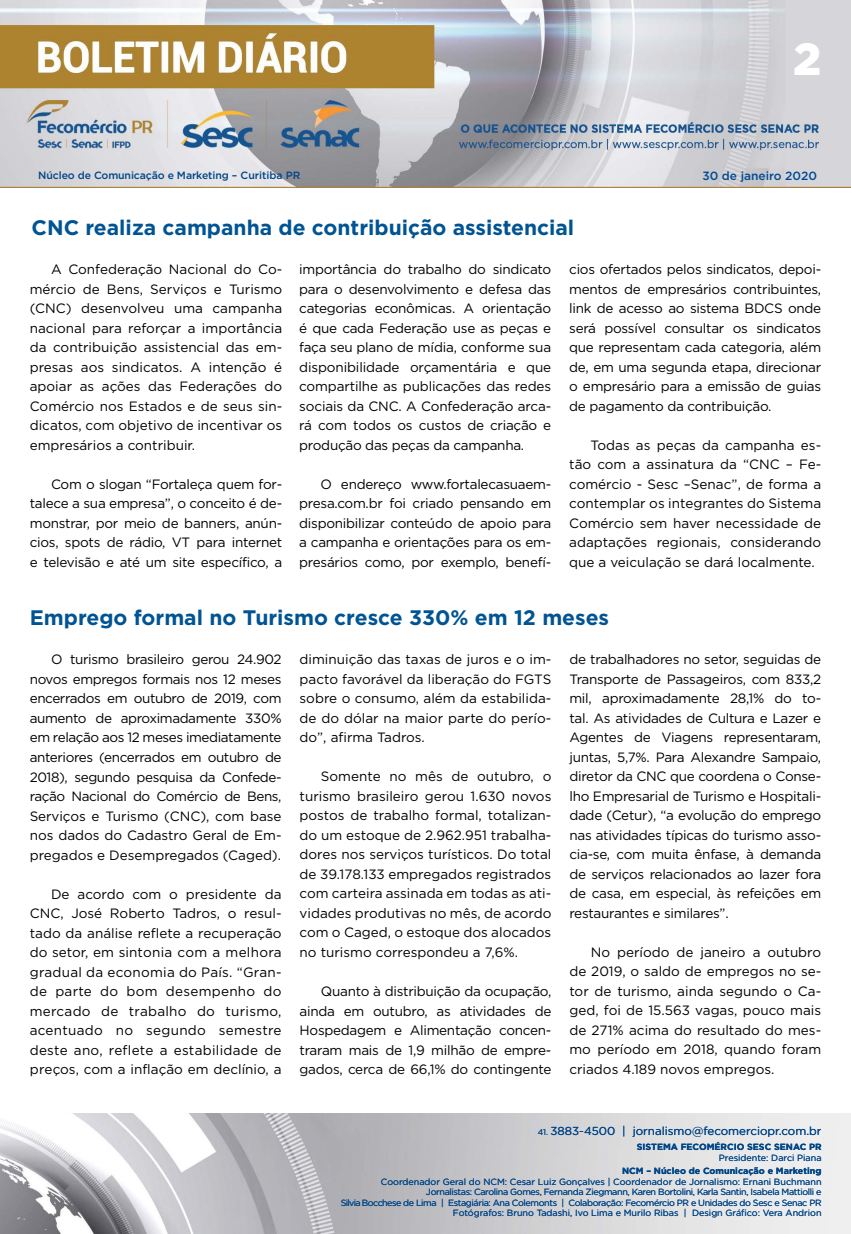
<style>
.page{position:relative;width:851px;height:1234px;background:#fff}
.page>*{position:absolute;margin:0;border:0;box-sizing:border-box;transform-origin:0 0}
.t1{font:900 45px "Gotham";color:#fff}
.t2{font:700 21px "Gotham";color:#005493}
.t3{font:13.5px/19.5px "Gotham";letter-spacing:-.015em;color:#000;text-align:justify}
.t4{font:500 11.85px "Gotham";color:#004a93}
.t5{font:11.55px "Gotham";color:#004587}
.t6{font:500 10.5px "Gotham";letter-spacing:-.01em;color:#004587}
.t7{font:9px/10.5px "Gotham";letter-spacing:-.04em;color:#004587;text-align:right}
.t8{font:700 9px "Gotham";color:#004587}
.t9{font:9px "Gotham";color:#004587}
.s1{font-size:8.25px}
</style>
<div class="page">
<img style="left:0;top:0;width:850px;height:188px">
<img style="left:0;top:1113px;width:850px;height:120px">
<h1 class="t1" style="left:793px;top:28px;width:30px">2</h1>
<p class="t6" style="left:38px;top:168px;width:264px">Núcleo de Comunicação e Marketing – Curitiba PR</p>
<p class="t4" style="left:702px;top:167px;width:116px">30 de janeiro 2020</p>
<h2 class="t2" style="left:32px;top:214px;width:544px">CNC realiza campanha de contribuição assistencial</h2>
<p class="t3" style="left:30px;top:259px;width:254px;text-indent:21px">A Confederação Nacional do Co&shy;mércio de Bens, Serviços e Turismo (CNC) desenvolveu uma campanha nacional para reforçar a importância da contribuição assistencial das em&shy;presas aos sindicatos. A intenção é apoiar as ações das Federações do Comércio nos Estados e de seus sin&shy;dicatos, com objetivo de incentivar os empresários a contribuir.</p>
<p class="t3" style="left:30px;top:474px;width:254px;text-indent:21px">Com o slogan “Fortaleça quem for&shy;talece a sua empresa”, o conceito é de&shy;monstrar, por meio de banners, anún&shy;cios, spots de rádio, VT para internet e televisão e até um site específico, a</p>
<p class="t3" style="left:299px;top:259px;width:253px">importância do trabalho do sindicato para o desenvolvimento e defesa das categorias econômicas. A orientação é que cada Federação use as peças e faça seu plano de mídia, conforme sua disponibilidade orçamentária e que compartilhe as publicações das redes sociais da CNC. A Confederação arca&shy;rá com todos os custos de criação e produção das peças da campanha.</p>
<p class="t3" style="left:299px;top:474px;width:253px;text-indent:21px">O endereço www.fortalecasuaem&shy;presa.com.br foi criado pensando em disponibilizar conteúdo de apoio para a campanha e orientações para os em&shy;presários como, por exemplo, benefí-</p>
<p class="t3" style="left:569px;top:259px;width:253px">cios ofertados pelos sindicatos, depoi&shy;mentos de empresários contribuintes, link de acesso ao sistema BDCS onde será possível consultar os sindicatos que representam cada categoria, além de, em uma segunda etapa, direcionar o empresário para a emissão de guias de pagamento da contribuição.</p>
<p class="t3" style="left:569px;top:435px;width:253px;text-indent:21px">Todas as peças da campanha es&shy;tão com a assinatura da “CNC – Fe&shy;comércio - Sesc –Senac”, de forma a contemplar os integrantes do Sistema Comércio sem haver necessidade de adaptações regionais, considerando que a veiculação se dará localmente.</p>
<h2 class="t2" style="left:30px;top:604px;width:580px">Emprego formal no Turismo cresce 330% em 12 meses</h2>
<p class="t3" style="left:30px;top:649px;width:253px;text-indent:21px">O turismo brasileiro gerou 24.902 novos empregos formais nos 12 meses encerrados em outubro de 2019, com aumento de aproximadamente 330% em relação aos 12 meses imediatamente anteriores (encerrados em outubro de 2018), segundo pesquisa da Confede&shy;ração Nacional do Comércio de Bens, Serviços e Turismo (CNC), com base nos dados do Cadastro Geral de Em&shy;pregados e Desempregados (Caged).</p>
<p class="t3" style="left:30px;top:883px;width:253px;text-indent:21px">De acordo com o presidente da CNC, José Roberto Tadros, o resul&shy;tado da análise reflete a recuperação do setor, em sintonia com a melhora gradual da economia do País. “Gran&shy;de parte do bom desempenho do mercado de trabalho do turismo, acentuado no segundo semestre deste ano, reflete a estabilidade de preços, com a inflação em declínio, a</p>
<p class="t3" style="left:299px;top:649px;width:253px">diminuição das taxas de juros e o im&shy;pacto favorável da liberação do FGTS sobre o consumo, além da estabilida&shy;de do dólar na maior parte do perío&shy;do”, afirma Tadros.</p>
<p class="t3" style="left:299px;top:766px;width:253px;text-indent:21px">Somente no mês de outubro, o turismo brasileiro gerou 1.630 novos postos de trabalho formal, totalizan&shy;do um estoque de 2.962.951 trabalha&shy;dores nos serviços turísticos. Do total de 39.178.133 empregados registrados com carteira assinada em todas as ati&shy;vidades produtivas no mês, de acordo com o Caged, o estoque dos alocados no turismo correspondeu a 7,6%.</p>
<p class="t3" style="left:299px;top:980px;width:253px;text-indent:21px">Quanto à distribuição da ocupação, ainda em outubro, as atividades de Hospedagem e Alimentação concen&shy;traram mais de 1,9 milhão de empre&shy;gados, cerca de 66,1% do contingente</p>
<p class="t3" style="left:569px;top:649px;width:253px">de trabalhadores no setor, seguidas de Transporte de Passageiros, com 833,2 mil, aproximadamente 28,1% do to&shy;tal. As atividades de Cultura e Lazer e Agentes de Viagens representaram, juntas, 5,7%. Para Alexandre Sampaio, diretor da CNC que coordena o Conse&shy;lho Empresarial de Turismo e Hospitali&shy;dade (Cetur), “a evolução do emprego nas atividades típicas do turismo asso&shy;cia-se, com muita ênfase, à demanda de serviços relacionados ao lazer fora de casa, em especial, às refeições em restaurantes e similares”.</p>
<p class="t3" style="left:569px;top:941px;width:253px;text-indent:21px">No período de janeiro a outubro de 2019, o saldo de empregos no se&shy;tor de turismo, ainda segundo o Ca&shy;ged, foi de 15.563 vagas, pouco mais de 271% acima do resultado do mes&shy;mo período em 2018, quando foram criados 4.189 novos empregos.</p>
<p class="t5" style="left:537px;top:1123px;width:285px"><span class="s1">41.</span> 3883-4500 | jornalismo@fecomerciopr.com.br</p>
<p class="t8" style="left:636px;top:1140px;width:186px">SISTEMA FECOMÉRCIO SESC SENAC PR</p>
<p class="t9" style="left:718px;top:1151px;width:104px">Presidente: Darci Piana</p>
<p class="t8" style="left:622px;top:1164px;width:201px">NCM – Núcleo de Comunicação e Marketing</p>
<p class="t7" style="left:341px;top:1175px;width:482px">Coordenador Geral do NCM: Cesar Luiz Gonçalves | Coordenador de Jornalismo: Ernani Buchmann Jornalistas: Carolina Gomes, Fernanda Ziegmann, Karen Bortolini, Karla Santin, Isabela Mattiolli e<br>Silvia Bocchese de Lima | Estagiária: Ana Colemonts | Colaboração: Fecomércio PR e Unidades do Sesc e Senac PR Fotógrafos: Bruno Tadashi, Ivo Lima e Murilo Ribas | Design Gráfico: Vera Andrion</p>
</div>
